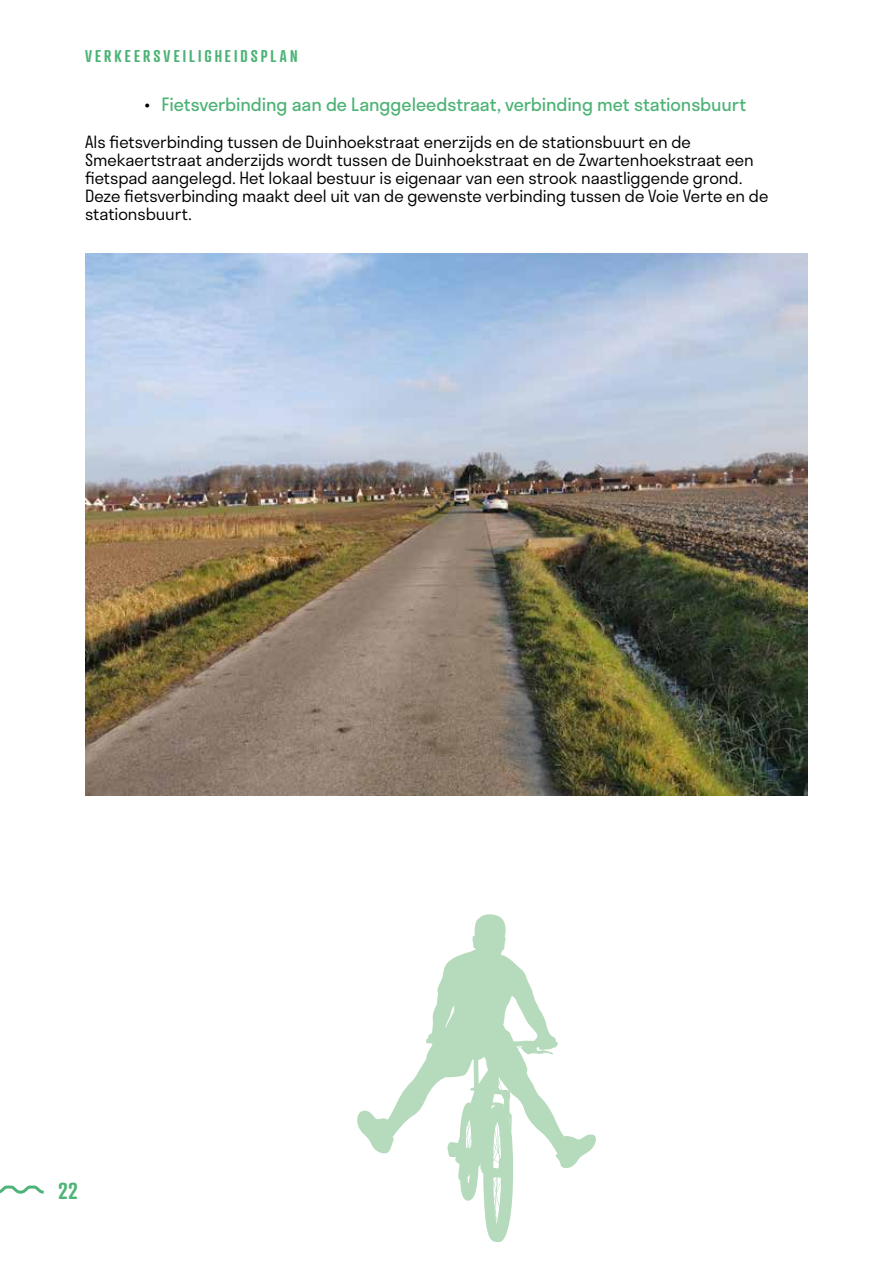
<style>
.page{position:relative;width:893px;height:1263px;background:#fff}
.page>*{position:absolute;margin:0;border:0;box-sizing:border-box;transform-origin:0 0}
.t1{font:600 22.5px "Atrament";color:#4db376}
.t2{font:18px "Stratos";letter-spacing:-.005em;color:#4db376}
.t3{font:300 16.5px/17.9px "Stratos";letter-spacing:-.005em;color:#000}
.t4{font:600 16.5px "Atrament";letter-spacing:.19em;color:#4db376}
.s1{color:#000}
</style>
<div class="page">
<svg style="left:0;top:1185px;width:44px;height:9px"></svg>
<img style="left:85px;top:253px;width:723px;height:542px">
<svg style="left:357px;top:914px;width:239px;height:328px"></svg>
<p class="t4" style="left:85px;top:46px;width:214px">VERKEERSVEILIGHEIDSPLAN</p>
<p class="t2" style="left:145px;top:90px;width:603px"><span class="s1">•</span> Fietsverbinding aan de Langgeleedstraat, verbinding met stationsbuurt</p>
<p class="t3" style="left:85px;top:133px;width:685px">Als fietsverbinding tussen de Duinhoekstraat enerzijds en de stationsbuurt en de Smekaertstraat anderzijds wordt tussen de Duinhoekstraat en de Zwartenhoekstraat een fietspad aangelegd. Het lokaal bestuur is eigenaar van een strook naastliggende grond.<br>Deze fietsverbinding maakt deel uit van de gewenste verbinding tussen de Voie Verte en de stationsbuurt.</p>
<h1 class="t1" style="left:58px;top:1177px;width:21px">22</h1>
</div>
